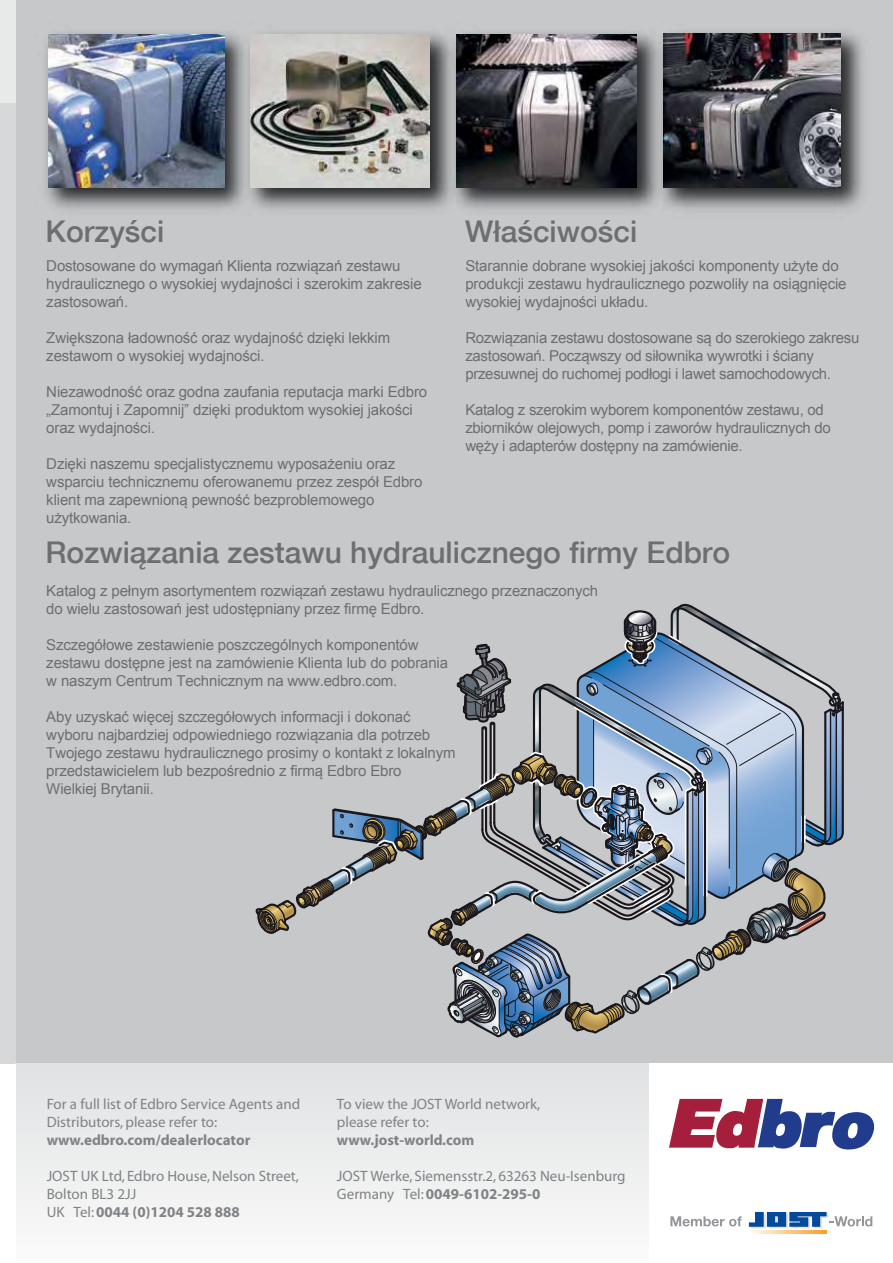
<style>
.page{position:relative;width:893px;height:1263px;background:#c7c8ca}
.page>*{position:absolute;margin:0;border:0;box-sizing:border-box;transform-origin:0 0}
.t1{font:500 30px "Helvetica Neue";color:#6d6e71}
.t2{font:15px/18px "Arial";letter-spacing:-.01em;color:#6d6e71}
.t3{font:15px/18px "Myriad";color:#808285}
.t4{font:700 15px "Myriad";color:#808285}
.s1{font-weight:700}
</style>
<div class="page">
<div style="left:16px;top:1064px;width:634px;height:199px;background:linear-gradient(to right,#edeeef,#edeeef)"></div>
<div style="left:650px;top:1063px;width:243px;height:200px;background:#fff"></div>
<svg style="left:669px;top:1099px;width:206px;height:51px"></svg>
<div style="left:0;top:1063px;width:16px;height:200px;background:#fff"></div>
<div style="left:0;top:103px;width:16px;height:960px;background:#d7d8d9"></div>
<div style="left:0;top:0;width:16px;height:103px;background:#e8e9e9"></div>
<svg style="left:670px;top:1216px;width:72px;height:10px"></svg>
<svg style="left:749px;top:1212px;width:123px;height:16px"></svg>
<svg style="left:751px;top:1230px;width:75px;height:3px"></svg>
<img style="left:669px;top:31px;width:195px;height:179px">
<img style="left:669px;top:33px;width:172px;height:155px">
<img style="left:46px;top:33px;width:192px;height:176px">
<img style="left:48px;top:34px;width:176px;height:154px">
<img style="left:462px;top:33px;width:207px;height:176px">
<img style="left:462px;top:34px;width:175px;height:154px">
<img style="left:238px;top:33px;width:224px;height:176px">
<img style="left:250px;top:34px;width:180px;height:153px">
<svg style="left:255px;top:603px;width:589px;height:435px"></svg>
<h1 class="t1" style="left:46px;top:207px;width:120px">Korzyści</h1>
<p class="t2" style="left:46px;top:257px;width:377px">Dostosowane do wymagań Klienta rozwiązań zestawu hydraulicznego o wysokiej wydajności i szerokim zakresie zastosowań.</p>
<p class="t2" style="left:46px;top:329px;width:345px">Zwiększona ładowność oraz wydajność dzięki lekkim zestawom o wysokiej wydajności.</p>
<p class="t2" style="left:46px;top:383px;width:382px">Niezawodność oraz godna zaufania reputacja marki Edbro „Zamontuj i Zapomnij” dzięki produktom wysokiej jakości oraz wydajności.</p>
<p class="t2" style="left:46px;top:455px;width:378px">Dzięki naszemu specjalistycznemu wyposażeniu oraz wsparciu technicznemu oferowanemu przez zespół Edbro klient ma zapewnioną pewność bezproblemowego użytkowania.</p>
<h1 class="t1" style="left:465px;top:207px;width:174px">Właściwości</h1>
<p class="t2" style="left:465px;top:257px;width:383px">Starannie dobrane wysokiej jakości komponenty użyte do produkcji zestawu hydraulicznego pozwoliły na osiągnięcie wysokiej wydajności układu.</p>
<p class="t2" style="left:465px;top:329px;width:395px">Rozwiązania zestawu dostosowane są do szerokiego zakresu zastosowań. Począwszy od siłownika wywrotki i ściany przesuwnej do ruchomej podłogi i lawet samochodowych.</p>
<p class="t2" style="left:465px;top:401px;width:367px">Katalog z szerokim wyborem komponentów zestawu, od zbiorników olejowych, pomp i zaworów hydraulicznych do węży i adapterów dostępny na zamówienie.</p>
<h1 class="t1" style="left:46px;top:528px;width:686px">Rozwiązania zestawu hydraulicznego firmy Edbro</h1>
<p class="t2" style="left:46px;top:582px;width:553px">Katalog z pełnym asortymentem rozwiązań zestawu hydraulicznego przeznaczonych do wielu zastosowań jest udostępniany przez firmę Edbro.</p>
<p class="t2" style="left:46px;top:636px;width:403px">Szczegółowe zestawienie poszczególnych komponentów zestawu dostępne jest na zamówienie Klienta lub do pobrania w naszym Centrum Technicznym na www.edbro.com.</p>
<p class="t2" style="left:46px;top:708px;width:411px">Aby uzyskać więcej szczegółowych informacji i dokonać wyboru najbardziej odpowiedniego rozwiązania dla potrzeb Twojego zestawu hydraulicznego prosimy o kontakt z lokalnym przedstawicielem lub bezpośrednio z firmą Edbro Ebro Wielkiej Brytanii.</p>
<p class="t3" style="left:47px;top:1096px;width:255px">For a full list of Edbro Service Agents and<br>Distributors, please refer to:</p>
<p class="t4" style="left:47px;top:1133px;width:205px">www.edbro.com/dealerlocator</p>
<p class="t3" style="left:47px;top:1168px;width:254px">JOST UK Ltd, Edbro House, Nelson Street,<br>Bolton BL3 2JJ<br>UK Tel: <span class="s1">0044 (0)1204 528 888</span></p>
<p class="t3" style="left:337px;top:1096px;width:205px">To view the JOST World network, please refer to:</p>
<p class="t4" style="left:337px;top:1133px;width:139px">www.jost-world.com</p>
<p class="t3" style="left:337px;top:1168px;width:290px">JOST Werke, Siemensstr.2, 63263 Neu-Isenburg<br>Germany Tel: <span class="s1">0049-6102-295-0</span></p>
</div>
